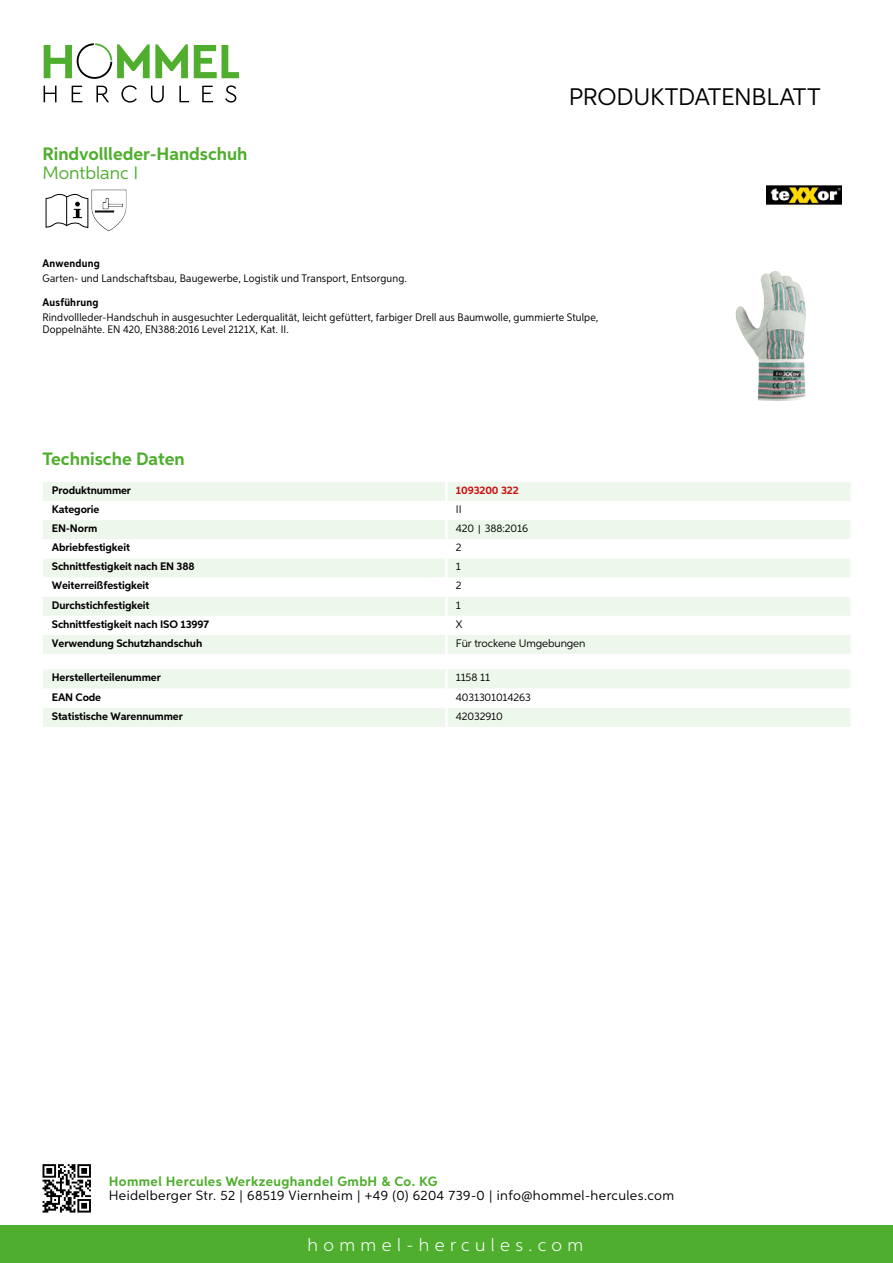
<style>
.page{position:relative;width:893px;height:1263px;background:#fff}
.page>*{position:absolute;margin:0;border:0;box-sizing:border-box;transform-origin:0 0}
.t1{font:24px "Aspira";letter-spacing:-.01em;color:#000}
.t2{font:700 18px "Aspira";color:#50ae2f}
.t3{font:300 18px "Aspira";letter-spacing:.3em;color:#fff}
.t4{font:18px "Aspira";color:#50ae2f}
.t5{font:13.5px "Aspira";letter-spacing:.03em;color:#000}
.t6{font:700 13.5px "Aspira";letter-spacing:.03em;color:#50ae2f}
.t7{font:10.95px/12px "Aspira Nar";letter-spacing:.015em;color:#000}
.t8{font:700 10.95px "Aspira";letter-spacing:-.01em;color:#000}
.t9{font:10.95px "Aspira";letter-spacing:-.01em;color:#000}
.t10{font:700 10.95px "Aspira Nar";letter-spacing:.02em;color:#000}
.t11{font:700 10.95px "Aspira";letter-spacing:-.01em;color:#cd1013}
.s1{font-family:"Wuerth Global";font-size:10.5px}
</style>
<div class="page">
<div style="left:0;top:1226px;width:893px;height:37px;background:#50ae2f"></div>
<svg style="left:43px;top:1164px;width:48px;height:48px"></svg>
<svg style="left:194px;top:45px;width:45px;height:33px"></svg>
<svg style="left:44px;top:43px;width:144px;height:36px"></svg>
<svg style="left:44px;top:86px;width:13px;height:16px"></svg>
<svg style="left:72px;top:86px;width:10px;height:16px"></svg>
<svg style="left:96px;top:86px;width:13px;height:16px"></svg>
<svg style="left:121px;top:85px;width:16px;height:18px"></svg>
<svg style="left:151px;top:86px;width:13px;height:17px"></svg>
<svg style="left:179px;top:86px;width:10px;height:16px"></svg>
<svg style="left:202px;top:86px;width:11px;height:16px"></svg>
<svg style="left:225px;top:85px;width:11px;height:18px"></svg>
<div style="left:43px;top:482px;width:807px;height:172px;background:#eef7eb"></div>
<svg style="left:43px;top:501px;width:807px;height:134px"></svg>
<hr style="left:445px;top:482px;width:3px;height:19px;background:#fff">
<hr style="left:445px;top:501px;width:3px;height:19px;background:#fff">
<hr style="left:445px;top:520px;width:3px;height:19px;background:#fff">
<hr style="left:445px;top:539px;width:3px;height:19px;background:#fff">
<hr style="left:445px;top:558px;width:3px;height:19px;background:#fff">
<hr style="left:445px;top:577px;width:3px;height:20px;background:#fff">
<hr style="left:445px;top:597px;width:3px;height:19px;background:#fff">
<hr style="left:445px;top:616px;width:3px;height:19px;background:#fff">
<hr style="left:445px;top:635px;width:3px;height:19px;background:#fff">
<svg style="left:43px;top:669px;width:807px;height:58px"></svg>
<hr style="left:445px;top:708px;width:3px;height:19px;background:#fff">
<svg style="left:46px;top:193px;width:42px;height:35px"></svg>
<img style="left:91px;top:189px;width:8px;height:35px">
<img style="left:735px;top:271px;width:71px;height:130px">
<img style="left:766px;top:185px;width:76px;height:19px">
<h2 class="t2" style="left:43px;top:142px;width:207px">Rindvollleder-Handschuh</h2>
<h2 class="t4" style="left:43px;top:162px;width:97px">Montblanc I</h2>
<h1 class="t1" style="left:569px;top:82px;width:253px">Produktdatenblatt</h1>
<p class="t10" style="left:43px;top:257px;width:59px">Anwendung</p>
<p class="t7" style="left:43px;top:273px;width:366px">Garten- und Landschaftsbau, Baugewerbe, Logistik und Transport, Entsorgung.</p>
<p class="t10" style="left:43px;top:295px;width:58px">Ausführung</p>
<p class="t7" style="left:43px;top:311px;width:557px">Rindvollleder-Handschuh in ausgesuchter Lederqualität, leicht gefüttert, farbiger Drell aus Baumwolle, gummierte Stulpe,<br>Doppelnähte. EN 420, EN388:2016 Level 2121X, Kat. II.</p>
<h2 class="t2" style="left:43px;top:448px;width:144px">Technische Daten</h2>
<p class="t8" style="left:52px;top:483px;width:81px">Produktnummer</p>
<p class="t11" style="left:456px;top:483px;width:64px">1093200 322</p>
<p class="t8" style="left:52px;top:502px;width:49px">Kategorie</p>
<p class="t9" style="left:456px;top:502px;width:7px">II</p>
<p class="t8" style="left:52px;top:521px;width:47px">EN-Norm</p>
<p class="t9" style="left:456px;top:522px;width:74px">420 <span class="s1">|</span> 388:2016</p>
<p class="t8" style="left:52px;top:541px;width:80px">Abriebfestigkeit</p>
<p class="t9" style="left:456px;top:541px;width:7px">2</p>
<p class="t8" style="left:52px;top:560px;width:144px">Schnittfestigkeit nach EN 388</p>
<p class="t9" style="left:456px;top:560px;width:7px">1</p>
<p class="t8" style="left:52px;top:579px;width:99px">Weiterreißfestigkeit</p>
<p class="t9" style="left:456px;top:579px;width:7px">2</p>
<p class="t8" style="left:52px;top:598px;width:99px">Durchstichfestigkeit</p>
<p class="t9" style="left:456px;top:598px;width:7px">1</p>
<p class="t8" style="left:52px;top:617px;width:159px">Schnittfestigkeit nach ISO 13997</p>
<p class="t9" style="left:456px;top:617px;width:8px">X</p>
<p class="t8" style="left:52px;top:636px;width:152px">Verwendung Schutzhandschuh</p>
<p class="t9" style="left:456px;top:636px;width:131px">Für trockene U mgebungen</p>
<p class="t8" style="left:52px;top:671px;width:111px">Herstellerteilenummer</p>
<p class="t9" style="left:456px;top:671px;width:36px">1158 11</p>
<p class="t8" style="left:52px;top:690px;width:51px">EAN Code</p>
<p class="t9" style="left:456px;top:690px;width:76px">4031301014263</p>
<p class="t8" style="left:52px;top:709px;width:132px">Statistische Warennummer</p>
<p class="t9" style="left:456px;top:709px;width:48px">42032910</p>
<p class="t6" style="left:109px;top:1172px;width:330px">Hommel Hercules Werkzeughandel GmbH &amp; Co. KG</p>
<p class="t5" style="left:109px;top:1187px;width:567px">Heidelberger Str. 52 | 68519 Viernheim | +49 (0) 6204 739-0 | info@hommel-hercules.com</p>
<h2 class="t3" style="left:307px;top:1234px;width:277px">hommel-hercules.com</h2>
</div>
